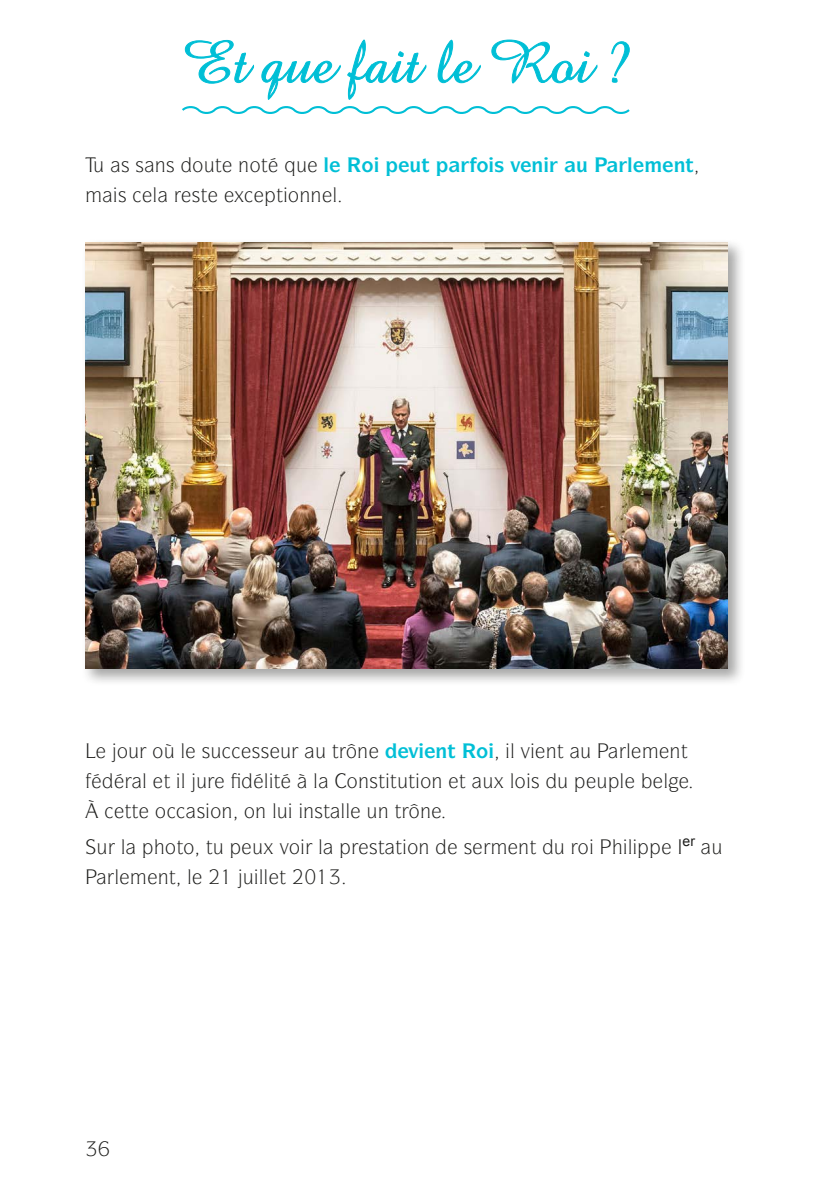
<style>
.page{position:relative;width:840px;height:1191px;background:#fff}
.page>*{position:absolute;margin:0;border:0;box-sizing:border-box;transform-origin:0 0}
.t1{font:60px "Amazone BT";color:#00bfd6}
.t2{font:20px "ITC Symbol Std";color:#1d1d1b}
.t3{font:700 20px "ITC Symbol Std";color:#00bfd6}
.t4{font:14px "Arial";color:#1d1d1b}
.s1{color:#00bfd6}
.s2{color:#1d1d1b}
</style>
<div class="page">
<svg style="left:182px;top:40px;width:448px;height:74px"></svg>
<svg style="left:491px;top:40px;width:106px;height:44px"></svg>
<svg style="left:611px;top:41px;width:18px;height:42px"></svg>
<div style="left:81px;top:238px;width:664px;height:448px;background:#1d1d1b;opacity:.4"></div>
<img style="left:85px;top:242px;width:642px;height:426px">
<h1 class="t1" style="left:182px;top:28px;width:447px">Et que fait le Roi ?</h1>
<p class="t2" style="left:93px;top:152px;width:237px">◆ ▲ ▲ ■▲ □◆▼ ■□▼ ❑◆ <span class="s1">●</span></p>
<p class="t3" style="left:361px;top:152px;width:70px">□ ◆▼</p>
<p class="t3" style="left:476px;top:152px;width:69px">□▲ ❖■</p>
<p class="t2" style="left:276px;top:182px;width:63px">▼□■■ ●</p>
<p class="t2" style="left:117px;top:738px;width:106px">□◆ □ ● ▲◆</p>
<p class="t2" style="left:251px;top:738px;width:118px">▲▲◆ ◆ ▼ ■</p>
<p class="t3" style="left:408px;top:738px;width:184px">❖ ■▼ □ <span class="s2">●</span> <span class="s2">❖</span> <span class="s2">■▼</span> <span class="s2">◆</span></p>
<p class="t2" style="left:625px;top:738px;width:63px">● ■▼</p>
<p class="t2" style="left:142px;top:768px;width:66px">● ▼ ● ◆</p>
<p class="t2" style="left:264px;top:768px;width:56px">●▼ → ●</p>
<p class="t2" style="left:346px;top:768px;width:223px">□■▲▼ ▼◆▼ □■ ▼ ◆ ●□ ▲ ◆</p>
<p class="t2" style="left:663px;top:768px;width:6px">●</p>
<p class="t2" style="left:124px;top:798px;width:43px">▼▼ □</p>
<p class="t2" style="left:196px;top:798px;width:236px">▲ □■ □■ ●◆ ■▲▼ ●● ◆■ ▼ ■</p>
<p class="t2" style="left:165px;top:834px;width:60px">□▼□ ▼◆</p>
<p class="t2" style="left:252px;top:834px;width:72px">◆ ❖□ ●</p>
<p class="t2" style="left:368px;top:834px;width:62px">▲▼ ▼□■</p>
<p class="t2" style="left:463px;top:834px;width:127px">▲ ■▼ ◆ □</p>
<p class="t2" style="left:627px;top:834px;width:6px">●</p>
<p class="t4" style="left:682px;top:832px;width:41px">er ◆</p>
<p class="t2" style="left:114px;top:864px;width:79px">● ■▼ ●</p>
<p class="t2" style="left:242px;top:864px;width:45px">◆●● ▼</p>
</div>
